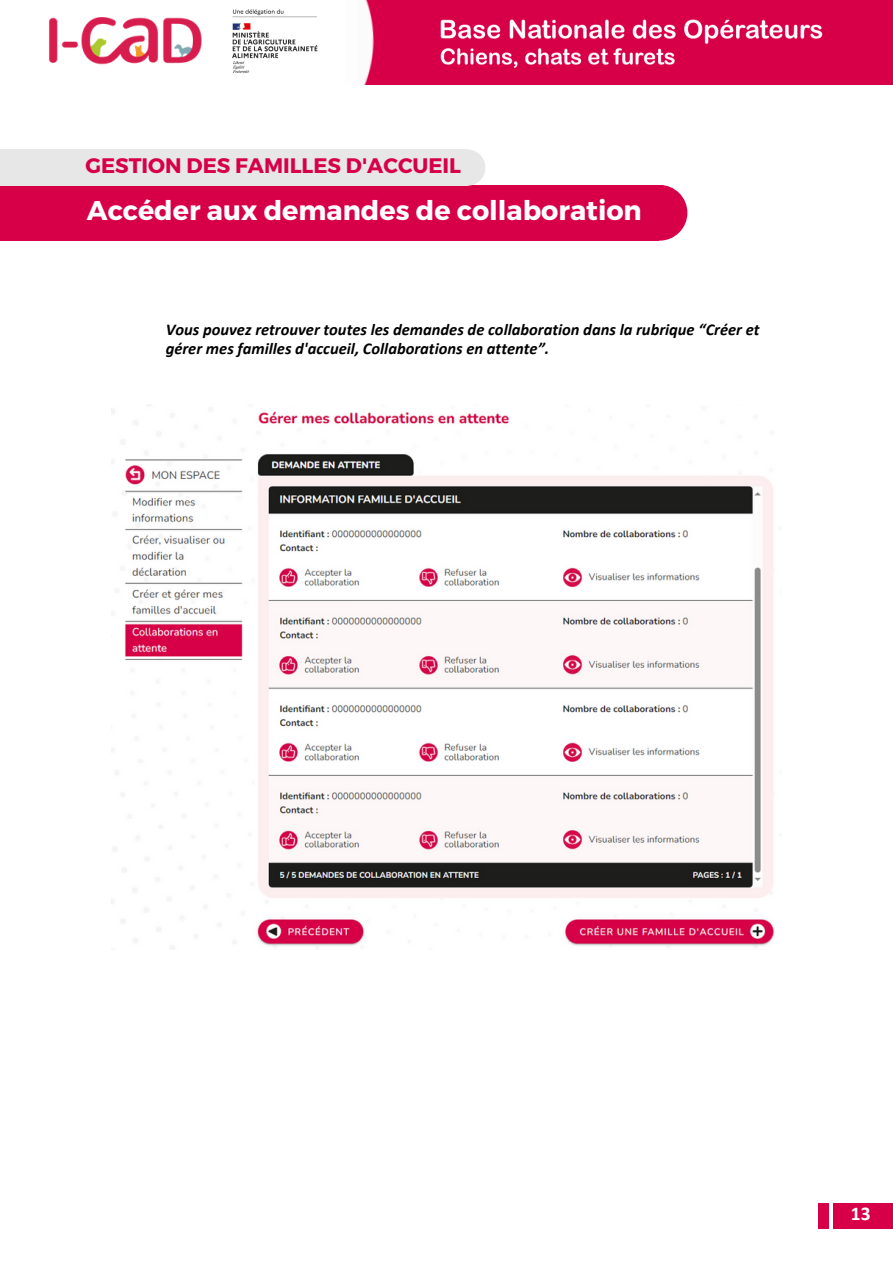
<style>
.page{position:relative;width:893px;height:1264px;background:#fff}
.page>*{position:absolute;margin:0;border:0;box-sizing:border-box;transform-origin:0 0}
.t1{font:700 27px "Montserrat";color:#fff}
.t2{font:700 21px "Montserrat";color:#d70048}
.t3{font:700 19.5px "Calibri";color:#fff}
.t4{font:italic 700 16.5px/19.2px "Calibri";color:#000}
</style>
<div class="page">
<img style="left:112px;top:409px;width:662px;height:540px">
<div style="left:314px;top:0;width:578px;height:84px;background:#d70048"></div>
<div style="left:0;top:0;width:356px;height:84px;background:#fff"></div>
<img style="left:232px;top:9px;width:86px;height:64px">
<img style="left:49px;top:18px;width:153px;height:47px">
<img style="left:356px;top:0;width:18px;height:84px">
<img style="left:437px;top:19px;width:387px;height:66px">
<div style="left:631px;top:185px;width:56px;height:56px;background:#d70048;border-radius:50%"></div>
<div style="left:0;top:185px;width:659px;height:56px;background:#d70048"></div>
<div style="left:832px;top:1203px;width:60px;height:25px;background:#d70048"></div>
<div style="left:818px;top:1203px;width:10px;height:25px;background:#d70048"></div>
<div style="left:449px;top:149px;width:36px;height:37px;background:#e7e7e7;border-radius:50%"></div>
<div style="left:0;top:149px;width:467px;height:37px;background:#e7e7e7"></div>
<p class="t2" style="left:85px;top:152px;width:377px">GESTION DES FAMILLES D'ACCUEIL</p>
<p class="t1" style="left:87px;top:193px;width:556px">Accéder aux demandes de collaboration</p>
<p class="t4" style="left:166px;top:321px;width:595px">Vous pouvez retrouver toutes les demandes de collaboration dans la rubrique “Créer et gérer mes familles d'accueil, Collaborations en attente”.</p>
<p class="t3" style="left:850px;top:1205px;width:21px">13</p>
</div>
